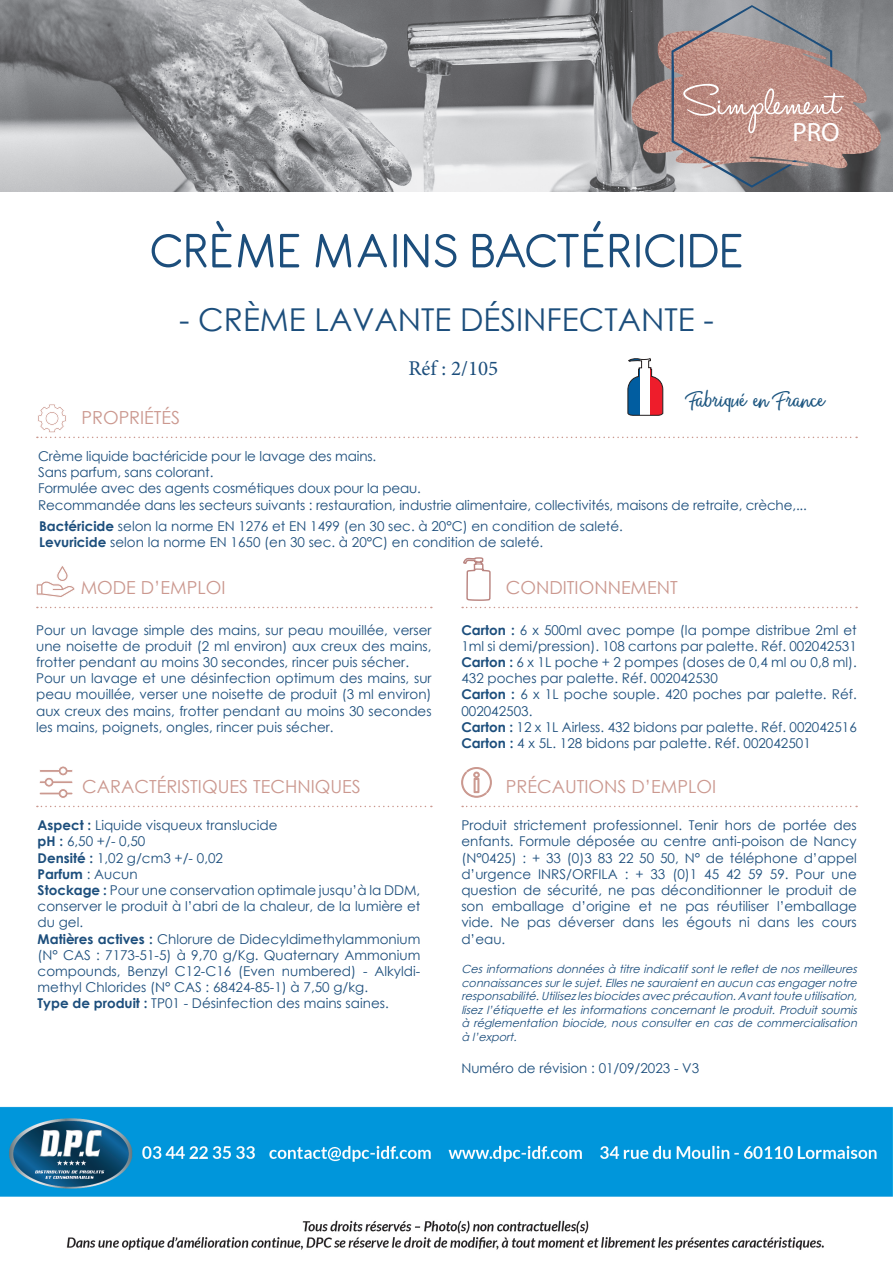
<style>
.page{position:relative;width:893px;height:1263px;background:#fff}
.page>*{position:absolute;margin:0;border:0;box-sizing:border-box;transform-origin:0 0}
.t1{font:52.5px "Antipasto";letter-spacing:.04em;color:#1c4e7c}
.t2{font:31.5px "Century Gothic";color:#1c4e7c}
.t3{font:26.4px "Myriad Pro";color:#fff}
.t4{font:22.5px "Money Penny Script";letter-spacing:.01em;color:#1e5781}
.t5{font:21px "Minion Pro";color:#1c4e7c}
.t6{font:18px "Century Gothic";color:#cb988f}
.t7{font:13.5px/16.2px "Century Gothic";color:#1c4e7c}
.t8{font:italic 11.25px/13.5px "Century Gothic";color:#1c4e7c;text-align:justify}
.s1{font-weight:700}
</style>
<div class="page">
<svg style="left:39px;top:766px;width:34px;height:32px"></svg>
<svg style="left:461px;top:767px;width:31px;height:30px"></svg>
<svg style="left:463px;top:557px;width:28px;height:44px"></svg>
<svg style="left:36px;top:566px;width:39px;height:31px"></svg>
<svg style="left:37px;top:607px;width:395px;height:1px"></svg>
<svg style="left:37px;top:806px;width:395px;height:1px"></svg>
<svg style="left:462px;top:607px;width:395px;height:1px"></svg>
<svg style="left:462px;top:806px;width:395px;height:1px"></svg>
<img style="left:0;top:0;width:893px;height:191px">
<img style="left:629px;top:31px;width:262px;height:138px">
<svg style="left:671px;top:5px;width:173px;height:183px;background:#ad928e"></svg>
<svg style="left:37px;top:358px;width:820px;height:80px"></svg>
<img style="left:0;top:1106px;width:893px;height:144px">
<h1 class="t1" style="left:150px;top:221px;width:595px">CRÈME MAINS BACTÉRICIDE</h1>
<h2 class="t2" style="left:179px;top:297px;width:536px">- CRÈME LAVANTE DÉSINFECTANTE -</h2>
<h3 class="t5" style="left:409px;top:354px;width:91px">Réf : 2/105</h3>
<h3 class="t3" style="left:792px;top:116px;width:49px">PRO</h3>
<h3 class="t6" style="left:81px;top:405px;width:100px">PROPRIÉTÉS</h3>
<h3 class="t4" style="left:688px;top:385px;width:139px">Fabriqué en France</h3>
<p class="t7" style="left:38px;top:448px;width:770px">Crème liquide bactéricide pour le lavage des mains.<br>Sans parfum, sans colorant.<br>Formulée avec des agents cosmétiques doux pour la peau.<br>Recommandée dans les secteurs suivants : restauration, industrie alimentaire, collectivités, maisons de retraite, crèche,...</p>
<p class="t7" style="left:39px;top:518px;width:585px"><span class="s1">Bactéricide</span> selon la norme EN 1276 et EN 1499 (en 30 sec. à 20°C) en condition de saleté.<br><span class="s1">Levuricide</span> selon la norme EN 1650 (en 30 sec. à 20°C) en condition de saleté.</p>
<h3 class="t6" style="left:81px;top:575px;width:146px">MODE D’EMPLOI</h3>
<p class="t7" style="left:36px;top:621px;width:397px">Pour un lavage simple des mains, sur peau mouillée, verser une noisette de produit (2 ml environ) aux creux des mains, frotter pendant au moins 30 secondes, rincer puis sécher.<br>Pour un lavage et une désinfection optimum des mains, sur peau mouillée, verser une noisette de produit (3 ml environ) aux creux des mains, frotter pendant au moins 30 secondes les mains, poignets, ongles, rincer puis sécher.</p>
<h3 class="t6" style="left:506px;top:575px;width:173px">CONDITIONNEMENT</h3>
<p class="t7" style="left:461px;top:621px;width:397px"><span class="s1">Carton :</span> 6 x 500ml avec pompe (la pompe distribue 2ml et 1ml si demi/pression). 108 cartons par palette. Réf. 002042531<br><span class="s1">Carton :</span> 6 x 1L poche + 2 pompes (doses de 0,4 ml ou 0,8 ml).<br>432 poches par palette. Réf. 002042530<br><span class="s1">Carton :</span> 6 x 1L poche souple. 420 poches par palette. Réf.<br>002042503.<br><span class="s1">Carton :</span> 12 x 1L Airless. 432 bidons par palette. Réf. 002042516<br><span class="s1">Carton :</span> 4 x 5L. 128 bidons par palette. Réf. 002042501</p>
<h3 class="t6" style="left:82px;top:774px;width:280px">CARACTÉRISTIQUES TECHNIQUES</h3>
<h3 class="t6" style="left:506px;top:774px;width:212px">PRÉCAUTIONS D’EMPLOI</h3>
<p class="t7" style="left:38px;top:817px;width:384px"><span class="s1">Aspect :</span> Liquide visqueux translucide<br><span class="s1">pH :</span> 6,50 +/- 0,50<br><span class="s1">Densité :</span> 1,02 g/cm3 +/- 0,02<br><span class="s1">Parfum</span> : Aucun<br><span class="s1">Stockage :</span> Pour une conservation optimale jusqu’à la DDM, conserver le produit à l’abri de la chaleur, de la lumière et du gel.<br><span class="s1">Matières actives :</span> Chlorure de Didecyldimethylammonium (N° CAS : 7173-51-5) à 9,70 g/Kg. Quaternary Ammonium compounds, Benzyl C12-C16 (Even numbered) - Alkyldi&shy;methyl Chlorides (N° CAS : 68424-85-1) à 7,50 g/kg.<br><span class="s1">Type de produit :</span> TP01 - Désinfection des mains saines.</p>
<p class="t7" style="left:461px;top:817px;width:397px;text-align:justify">Produit strictement professionnel. Tenir hors de portée des enfants. Formule déposée au centre anti-poison de Nancy (N°0425) : + 33 (0)3 83 22 50 50, N° de téléphone d’appel d’urgence INRS/ORFILA : + 33 (0)1 45 42 59 59. Pour une question de sécurité, ne pas déconditionner le produit de son emballage d’origine et ne pas réutiliser l’emballage vide. Ne pas déverser dans les égouts ni dans les cours d’eau.</p>
<p class="t8" style="left:461px;top:962px;width:400px">Cesinformationsdonnéesà titre indicatifsontle refletde nosmeilleures connaissancessurle sujet.Ellesne sauraienten aucun casengagernotre responsabilité.Utilisezlesbiocidesavec précaution.Avanttoute utilisation, lisez l’étiquette et les informations concernant le produit. Produit soumis à réglementation biocide, nous consulter en cas de commercialisation à l’export.</p>
<p class="t7" style="left:461px;top:1060px;width:239px">Numéro de révision : 01/09/2023 - V3</p>
</div>
